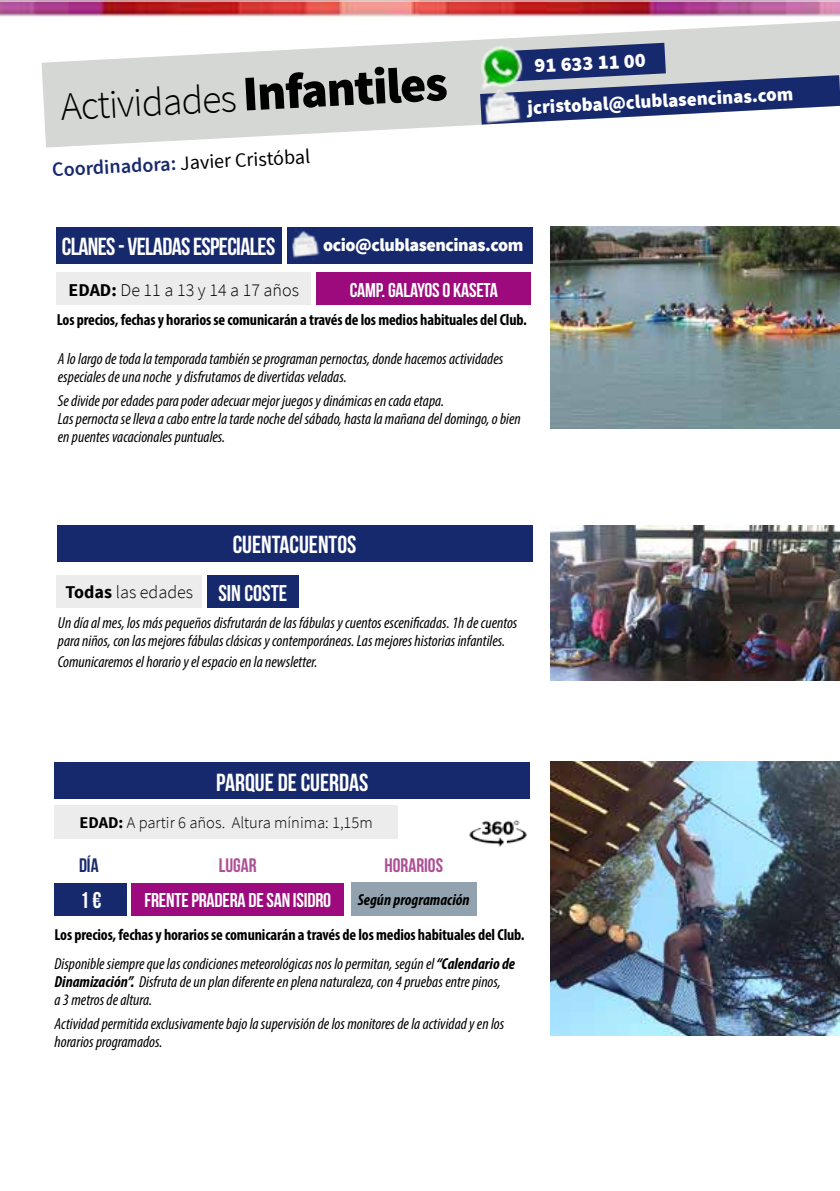
<style>
.page{position:relative;width:840px;height:1191px;background:#fff}
.page>*{position:absolute;margin:0;border:0;box-sizing:border-box;transform-origin:0 0}
.t1{font:300 40px "Source Sans Pro";color:#000}
.t2{font:24.6px "Bebas Neue";letter-spacing:-.005em;color:#fff}
.t3{font:24.6px "Bebas Neue";letter-spacing:-.025em;color:#fff}
.t4{font:22.8px "Bebas Neue";color:#fff}
.t5{font:900 20.2px "Source Sans Pro";color:#fff}
.t6{font:20px "Bebas Neue";letter-spacing:-.01em;color:#fff}
.t7{font:20px "Source Sans Pro";color:#000}
.t8{font:19.6px "Bebas Neue";color:#ad4e94}
.t9{font:19.6px "Bebas Neue";color:#17296d}
.t10{font:900 18.8px "Source Sans Pro";color:#fff}
.t11{font:300 18px "Source Sans Pro";color:#000}
.t12{font:900 18px "Source Sans Pro";letter-spacing:-.025em;color:#fff}
.t13{font:300 16.4px "Source Sans Pro";color:#000}
.t14{font:italic condensed 16px/18px "Myriad Pro";color:#000}
.t15{font:700 condensed 16px "Myriad Pro";letter-spacing:-.01em;color:#000}
.t16{font:italic 700 condensed 16px "Myriad Pro";color:#000}
.s1{font-weight:900;font-size:50px}
.s2{font-weight:600;color:#17296d}
.s3{font-weight:700}
.s4{font-family:"Bebas Neue";font-weight:400;font-size:22.8px;color:#fff}
</style>
<div class="page">
<img style="left:0;top:0;width:839px;height:16px">
<svg style="left:42px;top:21px;width:797px;height:127px;fill:#d5d7d5"></svg>
<svg style="left:480px;top:43px;width:359px;height:82px;background:#737ea2"></svg>
<img style="left:479px;top:90px;width:45px;height:38px">
<img style="left:478px;top:44px;width:46px;height:46px">
<div style="left:132px;top:882px;width:212px;height:33px;background:#9c0a7d"></div>
<div style="left:54px;top:805px;width:343px;height:34px;background:#ebeceb"></div>
<div style="left:350px;top:882px;width:126px;height:33px;background:#92a3af"></div>
<div style="left:54px;top:762px;width:476px;height:37px;background:#17296d"></div>
<div style="left:54px;top:882px;width:73px;height:33px;background:#17296d"></div>
<img style="left:550px;top:762px;width:289px;height:273px">
<div style="left:207px;top:575px;width:91px;height:33px;background:#17296d"></div>
<div style="left:57px;top:575px;width:145px;height:33px;background:#ebeceb"></div>
<div style="left:57px;top:525px;width:475px;height:36px;background:#17296d"></div>
<img style="left:550px;top:525px;width:289px;height:155px">
<div style="left:316px;top:272px;width:215px;height:33px;background:#9c0a7d"></div>
<div style="left:57px;top:272px;width:254px;height:33px;background:#ebeceb"></div>
<div style="left:57px;top:227px;width:225px;height:36px;background:#17296d"></div>
<div style="left:286px;top:227px;width:246px;height:36px;background:#17296d"></div>
<img style="left:550px;top:227px;width:289px;height:201px">
<img style="left:292px;top:230px;width:28px;height:29px">
<img style="left:466px;top:802px;width:63px;height:63px;border-radius:31px">
<h1 class="t1" style="left:60px;top:83px;width:388px;rotate:-3deg">Actividades <span class="s1">Infantiles</span></h1>
<p class="t7" style="left:52px;top:157px;width:260px;rotate:-3deg"><span class="s2">Coordinadora:</span> Javier Cristóbal</p>
<p class="t5" style="left:533px;top:53px;width:113px;rotate:-3deg">91 633 11 00</p>
<p class="t10" style="left:526px;top:95px;width:267px;rotate:-3deg">jcristobal@clublasencinas.com</p>
<h2 class="t3" style="left:62px;top:233px;width:215px">CLANES - VELADAS ESPECIALES</h2>
<p class="t12" style="left:323px;top:233px;width:201px">ocio@clublasencinas.com</p>
<p class="t11" style="left:69px;top:279px;width:232px"><span class="s3">EDAD:</span> De 11 a 13 y 14 a 17 años</p>
<p class="t6" style="left:349px;top:279px;width:149px">CAMP. GALAYOS O KASETA</p>
<p class="t15" style="left:57px;top:310px;width:471px">Los precios, fechas y horarios se comunicarán a través de los medios habituales del Club.</p>
<p class="t14" style="left:58px;top:349px;width:446px">A lo largo de toda la temporada también se programan pernoctas, donde hacemos actividades especiales de una noche y disfrutamos de divertidas veladas.</p>
<p class="t14" style="left:58px;top:391px;width:464px">Se divide por edades para poder adecuar mejor juegos y dinámicas en cada etapa.<br>Las pernocta se lleva a cabo entre la tarde noche del sábado, hasta la mañana del domingo, o bien en puentes vacacionales puntuales.</p>
<h2 class="t2" style="left:232px;top:531px;width:125px">CUENTACUENTOS</h2>
<p class="t11" style="left:66px;top:581px;width:223px"><span class="s3">Todas</span> las edades <span class="s4">SIN COSTE</span></p>
<p class="t14" style="left:58px;top:613px;width:461px">Un día al mes, los más pequeños disfrutarán de las fábulas y cuentos escenificadas. 1h de cuentos para niños, con las mejores fábulas clásicas y contemporáneas. Las mejores historias infantiles.</p>
<p class="t14" style="left:58px;top:652px;width:261px">Comunicaremos el horario y el espacio en la newsletter.</p>
<h2 class="t2" style="left:216px;top:768px;width:154px">PARQUE DE CUERDAS</h2>
<p class="t13" style="left:80px;top:813px;width:294px"><span class="s3">EDAD:</span> A partir 6 años. Altura mínima: 1,15m</p>
<p class="t9" style="left:79px;top:854px;width:21px">DÍA</p>
<h3 class="t4" style="left:80px;top:888px;width:23px">1 €</h3>
<p class="t8" style="left:219px;top:854px;width:39px">LUGAR</p>
<p class="t8" style="left:384px;top:854px;width:60px">HORARIOS</p>
<p class="t6" style="left:144px;top:889px;width:188px">FRENTE PRADERA DE SAN ISIDRO</p>
<p class="t16" style="left:358px;top:889px;width:113px">Según programación</p>
<p class="t15" style="left:54px;top:924px;width:471px">Los precios, fechas y horarios se comunicarán a través de los medios habituales del Club.</p>
<p class="t14" style="left:54px;top:954px;width:462px">Disponible siempre que las condiciones meteorológicas nos lo permitan, según el <span class="s3">“Calendario de<br>Dinamización”.</span> Disfruta de un plan diferente en plena naturaleza, con 4 pruebas entre pinos,<br>a 3 metros de altura.</p>
<p class="t14" style="left:54px;top:1014px;width:451px">Actividad permitida exclusivamente bajo la supervisión de los monitores de la actividad y en los horarios programados.</p>
</div>
